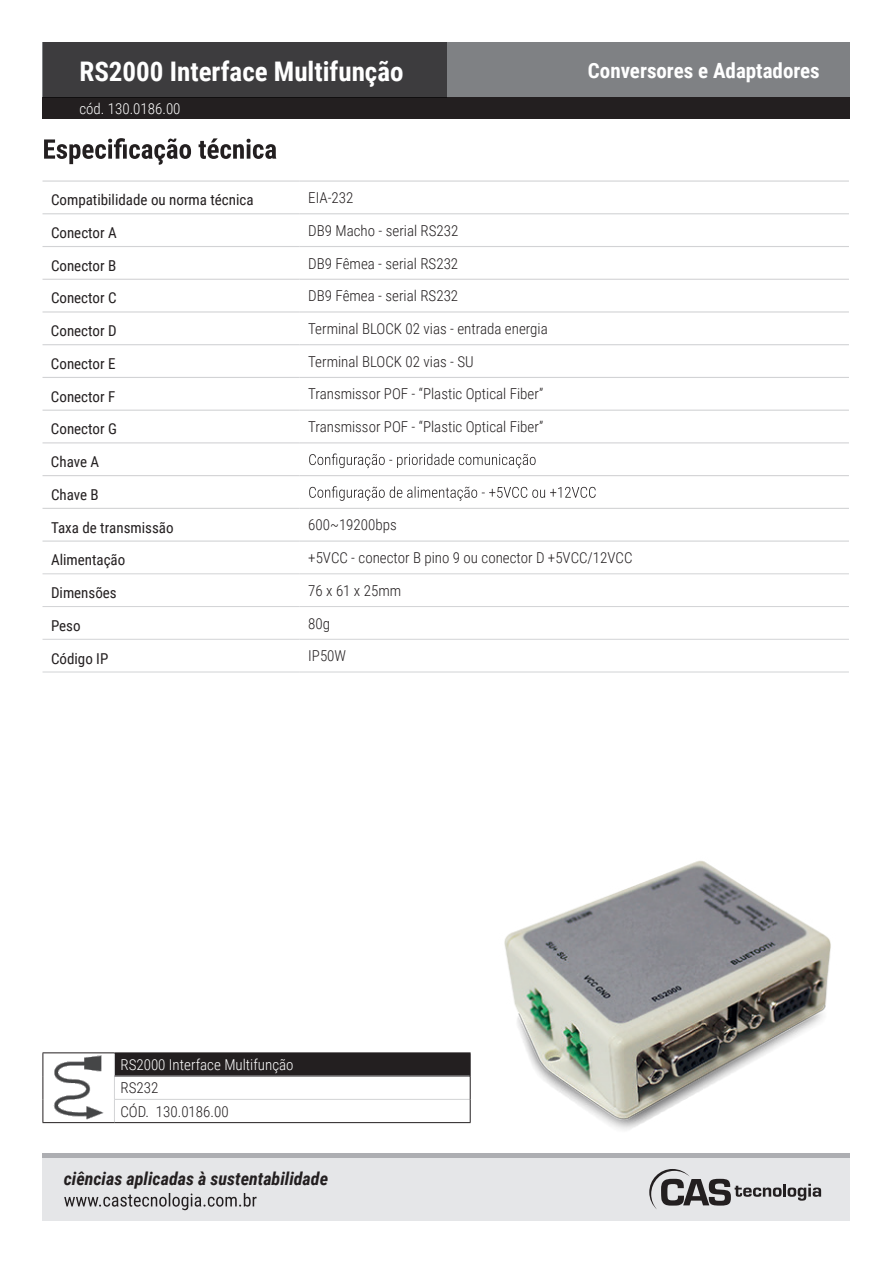
<style>
.page{position:relative;width:893px;height:1263px;background:#fff}
.page>*{position:absolute;margin:0;border:0;box-sizing:border-box;transform-origin:0 0}
.t1{font:700 27px "Roboto Condensed";color:#fff}
.t2{font:700 21px "Roboto Condensed";color:#fff}
.t3{font:italic 700 18px "Roboto Condensed";color:#231f20}
.t4{font:300 15px/23.2px "Roboto Condensed";color:#231f20}
.t5{font:15px/32.7px "Roboto Condensed";color:#231f20}
.t6{font:300 15px "Roboto Condensed";color:#fff}
</style>
<div class="page">
<svg style="left:44px;top:138px;width:232px;height:27px"></svg>
<div style="left:43px;top:43px;width:807px;height:76px;background:#7f8184"></div>
<div style="left:43px;top:98px;width:807px;height:21px;background:#231f20"></div>
<div style="left:43px;top:43px;width:403px;height:55px;background:#3d3c3e"></div>
<div style="left:43px;top:1157px;width:807px;height:63px;background:#e5e6e8"></div>
<hr style="left:43px;top:1153px;width:807px;height:4px;background:#adaeb2">
<hr style="left:43px;top:180px;width:257px;height:2px;background:#d2d3d5">
<hr style="left:300px;top:180px;width:549px;height:2px;background:#d2d3d5">
<hr style="left:43px;top:213px;width:257px;height:1px;background:#d2d3d5">
<hr style="left:300px;top:213px;width:549px;height:1px;background:#d2d3d5">
<hr style="left:43px;top:246px;width:257px;height:1px;background:#d2d3d5">
<hr style="left:300px;top:246px;width:549px;height:1px;background:#d2d3d5">
<hr style="left:43px;top:279px;width:257px;height:1px;background:#d2d3d5">
<hr style="left:300px;top:279px;width:549px;height:1px;background:#d2d3d5">
<hr style="left:43px;top:311px;width:257px;height:2px;background:#d2d3d5">
<hr style="left:300px;top:311px;width:549px;height:2px;background:#d2d3d5">
<hr style="left:43px;top:344px;width:257px;height:1px;background:#d2d3d5">
<hr style="left:300px;top:344px;width:549px;height:1px;background:#d2d3d5">
<hr style="left:43px;top:377px;width:257px;height:1px;background:#d2d3d5">
<hr style="left:300px;top:377px;width:549px;height:1px;background:#d2d3d5">
<hr style="left:43px;top:410px;width:257px;height:1px;background:#d2d3d5">
<hr style="left:300px;top:410px;width:549px;height:1px;background:#d2d3d5">
<hr style="left:43px;top:442px;width:257px;height:1px;background:#d2d3d5">
<hr style="left:300px;top:442px;width:549px;height:1px;background:#d2d3d5">
<hr style="left:43px;top:475px;width:257px;height:1px;background:#d2d3d5">
<hr style="left:300px;top:475px;width:549px;height:1px;background:#d2d3d5">
<hr style="left:43px;top:508px;width:257px;height:1px;background:#d2d3d5">
<hr style="left:300px;top:508px;width:549px;height:1px;background:#d2d3d5">
<hr style="left:43px;top:540px;width:257px;height:2px;background:#d2d3d5">
<hr style="left:300px;top:540px;width:549px;height:2px;background:#d2d3d5">
<hr style="left:43px;top:573px;width:257px;height:1px;background:#d2d3d5">
<hr style="left:300px;top:573px;width:549px;height:1px;background:#d2d3d5">
<hr style="left:43px;top:606px;width:257px;height:1px;background:#d2d3d5">
<hr style="left:300px;top:606px;width:549px;height:1px;background:#d2d3d5">
<hr style="left:43px;top:639px;width:257px;height:1px;background:#d2d3d5">
<hr style="left:300px;top:639px;width:549px;height:1px;background:#d2d3d5">
<hr style="left:43px;top:672px;width:257px;height:1px;background:#d2d3d5">
<hr style="left:300px;top:672px;width:549px;height:1px;background:#d2d3d5">
<svg style="left:309px;top:453px;width:227px;height:15px"></svg>
<svg style="left:309px;top:486px;width:287px;height:15px"></svg>
<div style="left:114px;top:1053px;width:356px;height:23px;background:#231f20"></div>
<hr style="left:114px;top:1076px;width:356px;height:1px;background:#d2d3d5">
<hr style="left:114px;top:1099px;width:356px;height:1px;background:#d2d3d5">
<svg style="left:114px;top:1053px;width:1px;height:69px"></svg>
<hr style="left:43px;top:1052px;width:71px;height:1px;background:#231f20">
<svg style="left:43px;top:1053px;width:1px;height:69px"></svg>
<hr style="left:43px;top:1122px;width:71px;height:1px;background:#231f20">
<hr style="left:114px;top:1052px;width:357px;height:1px;background:#231f20">
<svg style="left:470px;top:1053px;width:1px;height:69px"></svg>
<hr style="left:114px;top:1122px;width:357px;height:1px;background:#231f20">
<img style="left:53px;top:1055px;width:51px;height:65px">
<svg style="left:64px;top:1193px;width:193px;height:17px"></svg>
<svg style="left:649px;top:1170px;width:172px;height:39px"></svg>
<img style="left:490px;top:860px;width:354px;height:310px">
<h1 class="t1" style="left:79px;top:52px;width:326px">RS2000 Interface Multifunção</h1>
<h2 class="t2" style="left:588px;top:56px;width:233px">Conversores e Adaptadores</h2>
<p class="t6" style="left:79px;top:98px;width:103px">cód. 130.0186.00</p>
<p class="t5" style="left:51px;top:183px;width:204px">Compatibilidade ou norma técnica</p>
<p class="t4" style="left:308px;top:186px;width:47px">EIA-232</p>
<p class="t5" style="left:51px;top:216px;width:67px">Conector A</p>
<p class="t4" style="left:308px;top:218px;width:152px">DB9 Macho - serial RS232</p>
<p class="t5" style="left:51px;top:248px;width:67px">Conector B</p>
<p class="t4" style="left:308px;top:251px;width:151px">DB9 Fêmea - serial RS232</p>
<p class="t5" style="left:51px;top:281px;width:67px">Conector C</p>
<p class="t4" style="left:308px;top:284px;width:151px">DB9 Fêmea - serial RS232</p>
<p class="t5" style="left:51px;top:314px;width:67px">Conector D</p>
<p class="t4" style="left:308px;top:316px;width:241px">Terminal BLOCK 02 vias - entrada energia</p>
<p class="t5" style="left:51px;top:347px;width:66px">Conector E</p>
<p class="t4" style="left:308px;top:349px;width:167px">Terminal BLOCK 02 vias - SU</p>
<p class="t5" style="left:51px;top:379px;width:66px">Conector F</p>
<p class="t4" style="left:308px;top:382px;width:237px">Transmissor POF - “Plastic Optical Fiber”</p>
<p class="t5" style="left:51px;top:412px;width:67px">Conector G</p>
<p class="t4" style="left:308px;top:415px;width:237px">Transmissor POF - “Plastic Optical Fiber”</p>
<p class="t5" style="left:51px;top:445px;width:124px">Chave A<br>Chave B<br>Taxa de transmissão</p>
<p class="t4" style="left:308px;top:513px;width:90px">600~19200bps</p>
<p class="t5" style="left:51px;top:543px;width:76px">Alimentação</p>
<p class="t4" style="left:308px;top:546px;width:326px">+5VCC - conector B pino 9 ou conector D +5VCC/12VCC</p>
<p class="t5" style="left:51px;top:576px;width:67px">Dimensões</p>
<p class="t4" style="left:308px;top:578px;width:94px">76 x 61 x 25mm</p>
<p class="t5" style="left:51px;top:609px;width:31px">Peso</p>
<p class="t4" style="left:308px;top:611px;width:23px">80g</p>
<p class="t5" style="left:51px;top:641px;width:59px">Código IP</p>
<p class="t4" style="left:308px;top:644px;width:39px">IP50W</p>
<p class="t6" style="left:120px;top:1054px;width:175px">RS2000 Interface Multifunção</p>
<p class="t4" style="left:120px;top:1076px;width:110px">RS232<br>CÓD. 130.0186.00</p>
<p class="t3" style="left:64px;top:1166px;width:266px">ciências aplicadas à sustentabilidade</p>
</div>
